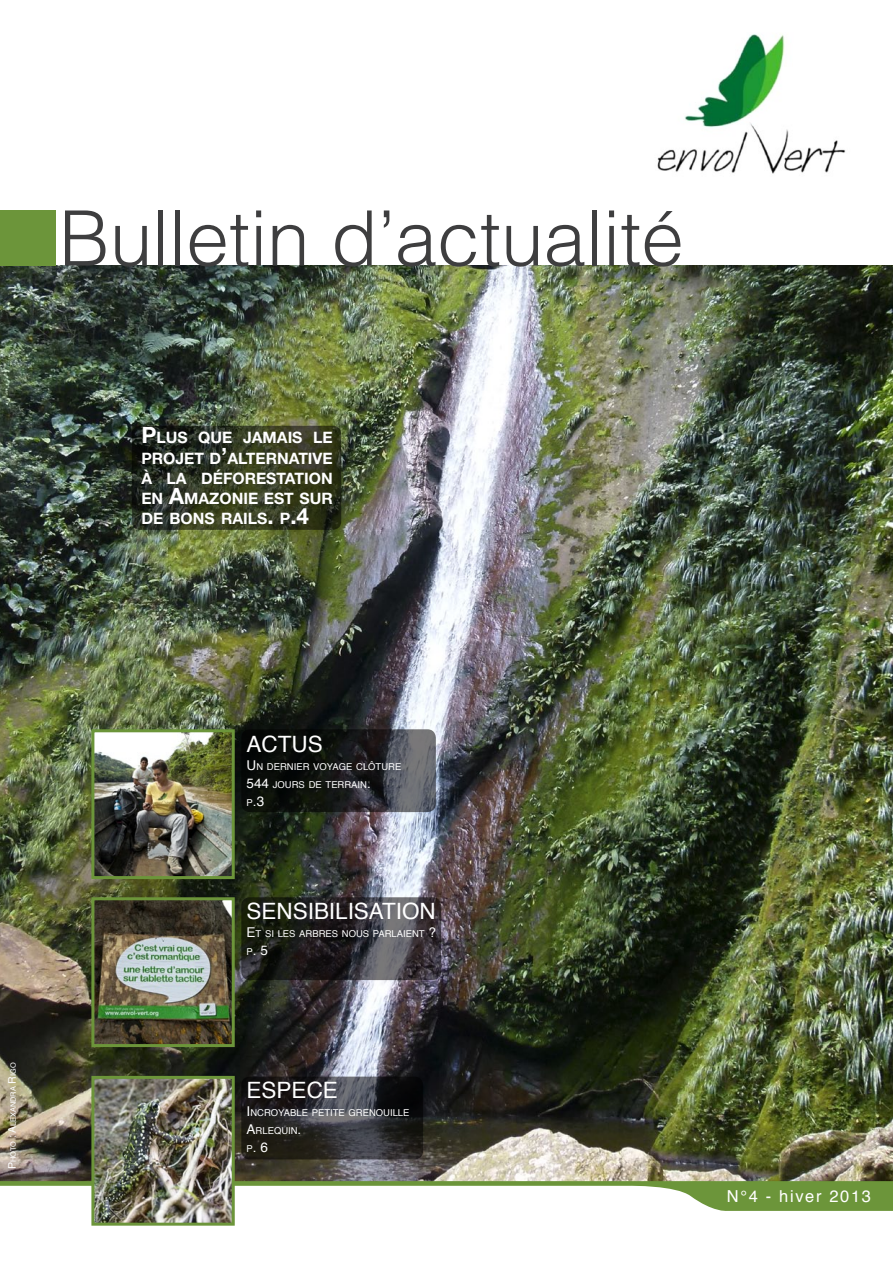
<style>
.page{position:relative;width:893px;height:1263px;background:#fff}
.page>*{position:absolute;margin:0;border:0;box-sizing:border-box;transform-origin:0 0}
.t1{font:300 76.5px "Helvetica";color:#3e3e3f}
.t2{font:22.5px "Helvetica";color:#fff}
.t3{font:16.5px "Helvetica";letter-spacing:.1em;color:#fff}
.t4{font:700 15.75px/20.2px "Helvetica Neue";color:#fff;text-align:justify}
.t5{font:13.5px "Helvetica";color:#fff}
.t6{font:9.45px/18px "Helvetica";color:#fff}
.t7{font:7.35px "Helvetica";color:#fff}
.s1{font-size:22.5px}
.s2{font-size:10.5px}
.s3{font-size:13.5px}
.s4{font-size:9.45px}
</style>
<div class="page">
<img style="left:657px;top:34px;width:189px;height:140px">
<img style="left:0;top:266px;width:893px;height:915px">
<svg style="left:0;top:1181px;width:893px;height:30px"></svg>
<svg style="left:241px;top:897px;width:200px;height:83px;background:#313030"></svg>
<svg style="left:241px;top:1076px;width:182px;height:83px;background:#2c2c2d"></svg>
<svg style="left:241px;top:729px;width:195px;height:83px;background:#262829"></svg>
<div style="left:0;top:210px;width:56px;height:56px;background:#6c953a"></div>
<svg style="left:132px;top:426px;width:209px;height:104px;background:#303521"></svg>
<img style="left:95px;top:733px;width:136px;height:142px">
<div style="left:91px;top:729px;width:144px;height:150px;border:3px solid #6c953a"></div>
<img style="left:95px;top:901px;width:136px;height:142px">
<div style="left:91px;top:897px;width:144px;height:150px;border:3px solid #6c953a"></div>
<img style="left:95px;top:1080px;width:136px;height:142px">
<div style="left:91px;top:1076px;width:144px;height:150px;border:3px solid #6c953a"></div>
<h1 class="t1" style="left:59px;top:191px;width:627px">Bulletin d’actualité</h1>
<h3 class="t4" style="left:141px;top:427px;width:193px"><span class="s1">P</span>LUS QUE JAMAIS LE PROJET D<span class="s1">’</span>ALTERNATIVE À LA DÉFORESTATION EN <span class="s1">A</span>MAZONIE EST SUR DE BONS RAILS<span class="s1">.</span> P<span class="s1">.4</span></h3>
<p class="t7" style="left:8px;top:1169px;width:108px;rotate:-90deg"><span class="s2">P</span> HOTO <span class="s2">: A</span>LEXANDRA <span class="s2">R</span> IGO</p>
<h2 class="t2" style="left:247px;top:727px;width:78px">ACTUS</h2>
<p class="t6" style="left:247px;top:758px;width:156px"><span class="s3">U</span>N DERNIER VOYAGE CLÔTURE<br><span class="s3">544</span> JOU RS DE TERRAIN<span class="s3">.</span></p>
<h3 class="t5" style="left:247px;top:791px;width:19px"><span class="s4">P</span>.3</h3>
<h2 class="t2" style="left:247px;top:894px;width:163px">SENSIBILISATION</h2>
<p class="t6" style="left:247px;top:925px;width:191px"><span class="s3">E</span>T SI LES ARBRES NOUS PARLAIENT <span class="s3">?</span></p>
<h3 class="t5" style="left:247px;top:940px;width:23px"><span class="s4">P</span>. 5</h3>
<h2 class="t2" style="left:247px;top:1073px;width:90px">ESPECE</h2>
<p class="t6" style="left:247px;top:1104px;width:164px"><span class="s3">I</span> NCROYABLE PETITE GRENOU ILLE<br><span class="s3">A</span>RLEQU IN<span class="s3">.</span></p>
<h3 class="t5" style="left:247px;top:1137px;width:23px"><span class="s4">P</span>. 6</h3>
<h3 class="t3" style="left:727px;top:1183px;width:146px">N°4 - hiver 2013</h3>
</div>
